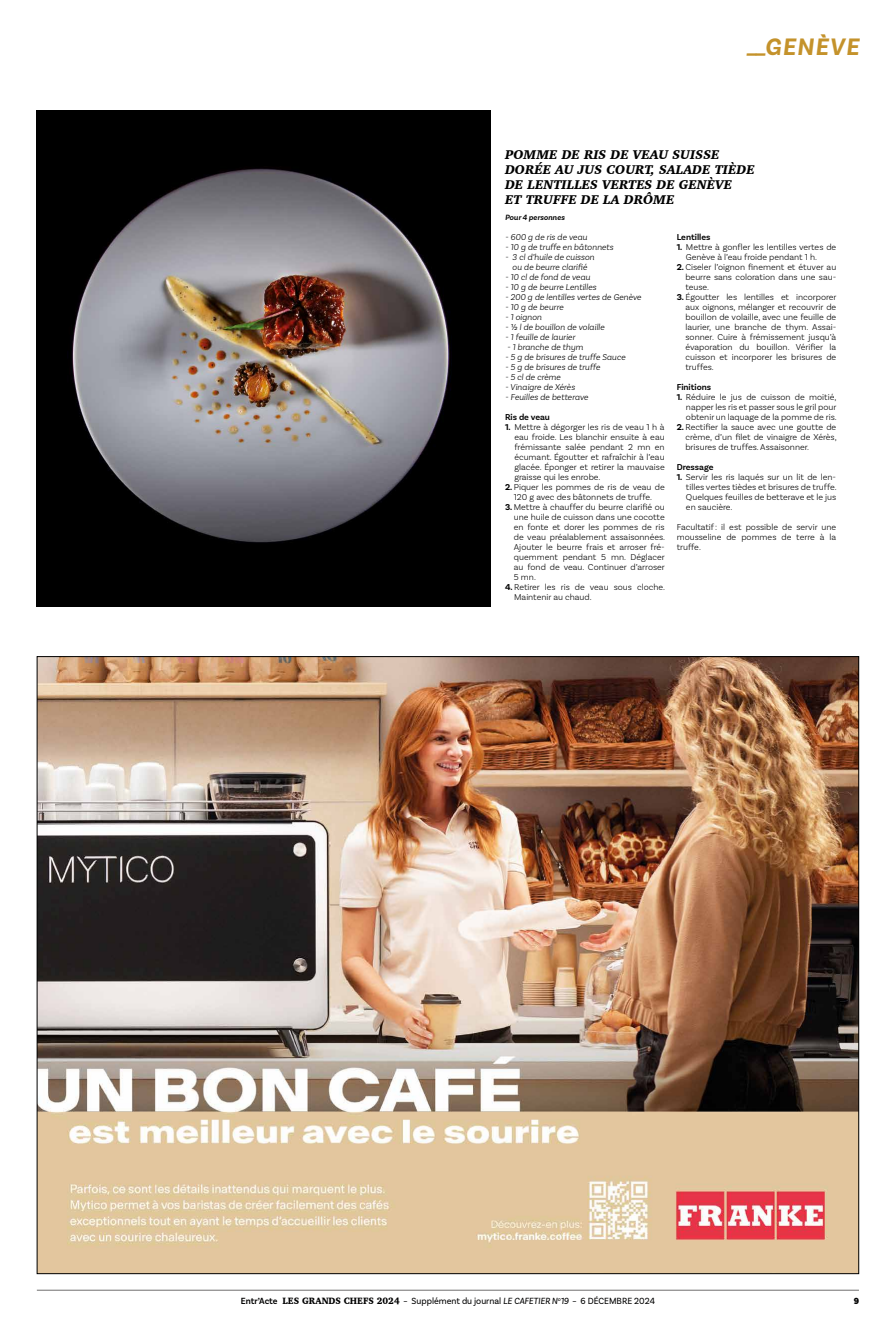
<style>
.page{position:relative;width:893px;height:1333px;background:#fff}
.page>*{position:absolute;margin:0;border:0;box-sizing:border-box;transform-origin:0 0}
.t1{font:italic 700 25px "Basic Sans";letter-spacing:.05em;color:#c4922b}
.t2{font:italic 900 13px/15px "Charter";color:#000}
.t3{font:9.4px "Basic Sans";color:#000;scale:.95 1}
.t4{font:900 9.4px "Basic Sans";color:#000;scale:.95 1}
.t5{font:300 9px/10px "Basic Sans";color:#000;text-align:justify}
.t6{font:italic 300 9px/10px "Basic Sans";color:#000;text-align:center}
.t7{font:600 9px "Basic Sans";color:#000}
.t8{font:italic 600 8px "Basic Sans";color:#000}
.s1{font-weight:700}
.s2{font-weight:600}
.s3{font-family:"Charter";font-weight:900}
.s4{font-style:italic}
</style>
<div class="page">
<hr style="left:37px;top:1289px;width:822px;height:1px;background:#706f6f">
<img style="left:37px;top:111px;width:453px;height:495px">
<img style="left:39px;top:658px;width:818px;height:613px">
<p class="t1" style="left:747px;top:31px;width:113px">__GENÈVE</p>
<p class="t2" style="left:505px;top:147px;width:251px">POMME DE RIS DE VEAU SUISSE<br>DORÉE AU JUS COURT, SALADE TIÈDE<br>DE LENTILLES VERTES DE GENÈVE<br>ET TRUFFE DE LA DRÔME</p>
<p class="t8" style="left:505px;top:212px;width:61px">Pour 4 personnes</p>
<p class="t6" style="left:505px;top:231px;width:84px">- 600 g de ris de veau</p>
<p class="t6" style="left:505px;top:241px;width:110px">- 10 g de truffe en bâtonnets</p>
<p class="t6" style="left:505px;top:251px;width:91px">- 3 cl d’huile de cuisson ou de beurre clarifié</p>
<p class="t6" style="left:505px;top:271px;width:87px">- 10 cl de fond de veau</p>
<p class="t6" style="left:505px;top:281px;width:93px">- 10 g de beurre Lentilles</p>
<p class="t6" style="left:505px;top:291px;width:138px">- 200 g de lentilles vertes de Genève</p>
<p class="t6" style="left:505px;top:301px;width:60px">- 10 g de beurre</p>
<p class="t6" style="left:505px;top:311px;width:38px">- 1 oignon</p>
<p class="t6" style="left:505px;top:321px;width:101px">- ½ l de bouillon de volaille</p>
<p class="t6" style="left:505px;top:331px;width:72px">- 1 feuille de laurier</p>
<p class="t6" style="left:507px;top:341px;width:77px">- 1 branche de thym</p>
<p class="t6" style="left:505px;top:351px;width:122px">- 5 g de brisures de truffe Sauce</p>
<p class="t6" style="left:505px;top:361px;width:97px">- 5 g de brisures de truffe</p>
<p class="t6" style="left:505px;top:371px;width:57px">- 5 cl de crème</p>
<p class="t6" style="left:505px;top:381px;width:71px">- Vinaigre de Xérès</p>
<p class="t6" style="left:505px;top:391px;width:85px">- Feuilles de betterave</p>
<p class="t7" style="left:505px;top:411px;width:46px">Ris de veau</p>
<p class="t5" style="left:514px;top:421px;width:152px;text-indent:-9px"><span class="s1">1.</span> Mettre à dégorger les ris de veau 1 h à eau froide. Les blanchir ensuite à eau frémissante salée pendant 2 mn en écumant. Égoutter et rafraîchir à l’eau glacée. Éponger et retirer la mauvaise graisse qui les enrobe.</p>
<p class="t5" style="left:505px;top:481px;width:161px;text-align:center"><span class="s1">2.</span> Piquer les pommes de ris de veau de<br>120 g avec des bâtonnets de truffe.</p>
<p class="t5" style="left:514px;top:501px;width:153px;text-indent:-9px"><span class="s1">3.</span> Mettre à chauffer du beurre clarifié ou une huile de cuisson dans une cocotte en fonte et dorer les pommes de ris de veau préalablement assaisonnées.<br>Ajouter le beurre frais et arroser fré&shy;quemment pendant 5 mn. Déglacer au fond de veau. Continuer d’arroser 5 mn.</p>
<p class="t5" style="left:514px;top:581px;width:152px;text-indent:-9px"><span class="s1">4.</span> Retirer les ris de veau sous cloche.<br>Maintenir au chaud.</p>
<p class="t7" style="left:677px;top:231px;width:35px">Lentilles</p>
<p class="t5" style="left:686px;top:241px;width:152px;text-indent:-9px"><span class="s1">1.</span> Mettre à gonfler les lentilles vertes de<br>Genève à l’eau froide pendant 1 h.</p>
<p class="t5" style="left:685px;top:261px;width:152px;text-indent:-9px"><span class="s1">2.</span> Ciseler l’oignon finement et étuver au beurre sans coloration dans une sau&shy;teuse.</p>
<p class="t5" style="left:685px;top:291px;width:153px;text-indent:-9px"><span class="s1">3.</span> Égoutter les lentilles et incorporer aux oignons, mélanger et recouvrir de bouillon de volaille, avec une feuille de laurier, une branche de thym. Assai&shy;sonner. Cuire à frémissement jusqu’à évaporation du bouillon. Vérifier la cuisson et incorporer les brisures de truffes.</p>
<p class="t7" style="left:677px;top:381px;width:36px">Finitions</p>
<p class="t5" style="left:686px;top:391px;width:152px;text-indent:-9px"><span class="s1">1.</span> Réduire le jus de cuisson de moitié, napper les ris et passer sous le gril pour obtenir un laquage de la pomme de ris.</p>
<p class="t5" style="left:685px;top:421px;width:153px;text-indent:-9px"><span class="s1">2.</span> Rectifier la sauce avec une goutte de crème, d’un filet de vinaigre de Xérès, brisures de truffes. Assaisonner.</p>
<p class="t7" style="left:677px;top:461px;width:38px">Dressage</p>
<p class="t5" style="left:686px;top:471px;width:152px;text-indent:-9px"><span class="s1">1.</span> Servir les ris laqués sur un lit de len&shy;tilles vertes tièdes et brisures de truffe.<br>Quelques feuilles de betterave et le jus en saucière.</p>
<p class="t5" style="left:677px;top:521px;width:161px">Facultatif: il est possible de servir une mousseline de pommes de terre à la truffe.</p>
<p class="t3" style="left:241px;top:1295px;width:437px"><span class="s2">Entr’Acte</span> <span class="s3">LES GRANDS CHEFS 2024</span> – Supplément du journal <span class="s4">LE CAFETIER N</span><sup>o</sup><span class="s4">19</span> – 6 DÉCEMBRE 2024</p>
<p class="t4" style="left:854px;top:1295px;width:7px">9</p>
</div>
